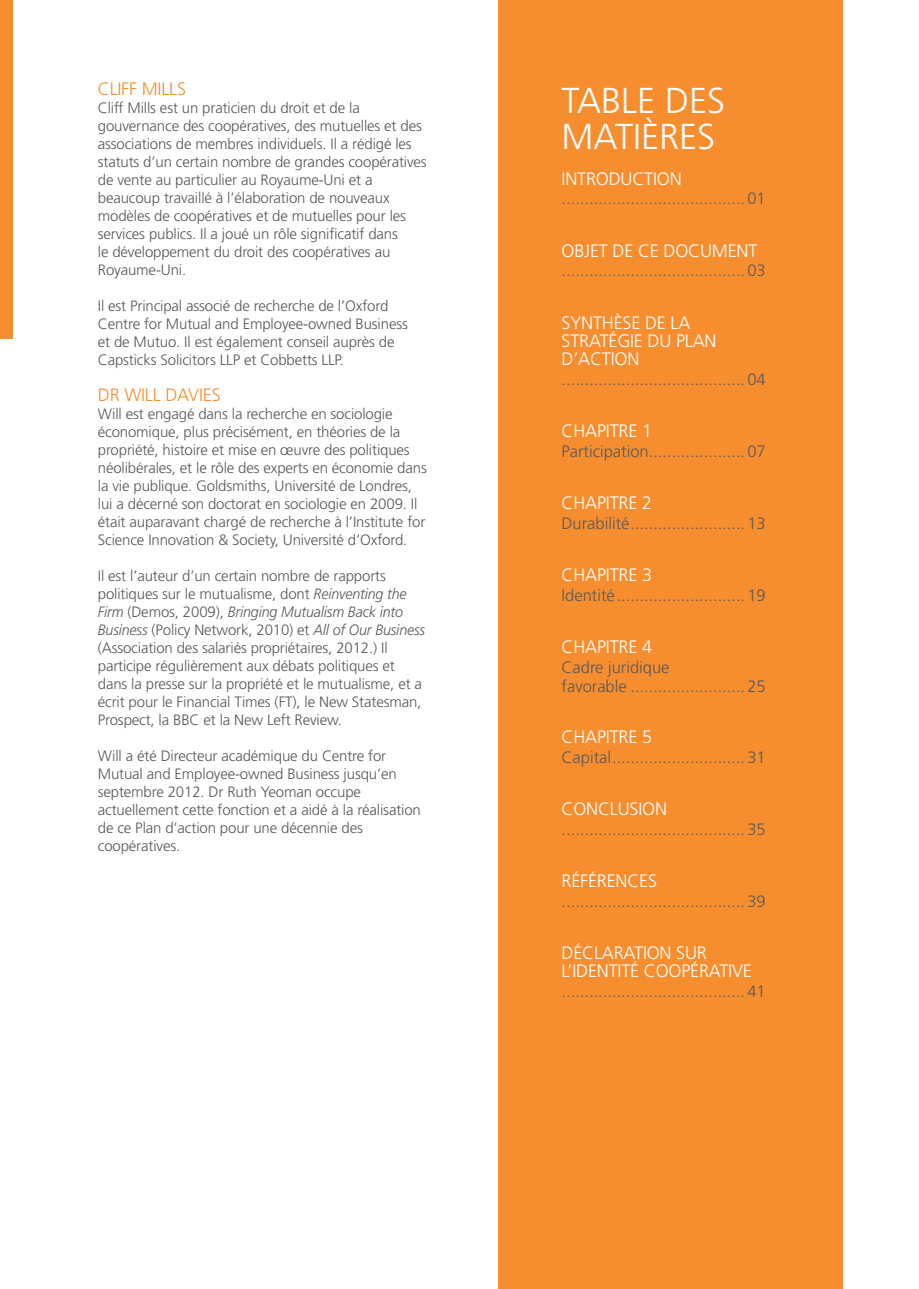
<style>
.page{position:relative;width:919px;height:1289px;background:#fff}
.page>*{position:absolute;margin:0;border:0;box-sizing:border-box;transform-origin:0 0}
.t1{font:300 36px/36px "Frutiger";color:#fff}
.t2{font:300 18px/18px "Frutiger";letter-spacing:-.01em;color:#fff}
.t3{font:300 18px "Frutiger";letter-spacing:-.01em;color:#f68e30}
.t4{font:300 16.5px/19.8px "Frutiger";color:#57585a}
.t5{font:300 15px/18px "Frutiger";letter-spacing:-.01em;color:#57585a}
.s1{font-style:italic}
</style>
<div class="page">
<div style="left:0;top:0;width:13px;height:338px;background:#f68e30"></div>
<div style="left:497px;top:0;width:345px;height:1288px;background:#f68e30"></div>
<p class="t3" style="left:98px;top:78px;width:90px">C liff Mills</p>
<p class="t5" style="left:98px;top:98px;width:330px">C liff Mills est un praticien du droit et de la gouvernance des coopératives, des mutuelles et des associations de membres individuels. Il a rédigé les statuts d’un certain nombre de grandes coopératives de vente au particulier au Royaume-U ni et a beaucoup travaillé à l’élaboration de nouveaux modèles de coopératives et de mutuelles pour les services publics. Il a joué un rôle significatif dans<br>le développement du droit des coopératives au Royaume-U ni.</p>
<p class="t5" style="left:98px;top:296px;width:311px">Il est Principal associé de recherche de l’Oxford Centre for Mutual and Employee-owned Business et de Mutuo. Il est également conseil auprès de Capsticks Solicitors LLP et C obbetts LLP.</p>
<p class="t3" style="left:98px;top:384px;width:124px">Dr Will Davies</p>
<p class="t5" style="left:98px;top:404px;width:330px">Will est engagé dans la recherche en sociologie économique, plus précisément, en théories de la propriété, histoire et mise en œuvre des politiques néolibérales, et le rôle des experts en économie dans la vie publique. Goldsmiths, U niversité de Londres, lui a décerné son doctorat en sociologie en 2009. Il était auparavant chargé de recherche à l’Institute for Science Innovation &amp; Society, U niversité d’Oxford.</p>
<p class="t5" style="left:98px;top:566px;width:329px">Il est l’auteur d’un certain nombre de rapports politiques sur le mutualisme, dont <span class="s1">Reinventing the Firm</span> (Demos, 2009), <span class="s1">Bringing Mutualism Back into Business</span> (Policy Network, 2010) et <span class="s1">All of Our Business </span>(Association des salariés propriétaires, 2012.) Il participe régulièrement aux débats politiques et dans la presse sur la propriété et le mutualisme, et a écrit pour le Financial Times (FT), le New Statesman, Prospect, la BBC et la New Left Review.</p>
<p class="t5" style="left:98px;top:746px;width:324px">Will a été Directeur académique du Centre for Mutual and Employee-owned Business jusqu’en septembre 2012. Dr Ruth Yeoman occupe actuellement cette fonction et a aidé à la réalisation de ce Plan d’action pour une décennie des coopératives.</p>
<h1 class="t1" style="left:561px;top:82px;width:123px">TABLE DES<br>MATI ÈRES</h1>
<p class="t2" style="left:561px;top:169px;width:11px">INTRODUCTION</p>
<p class="t4" style="left:561px;top:189px;width:206px">........................................01</p>
<p class="t2" style="left:561px;top:241px;width:115px">OBJET DE CE DOCU</p>
<p class="t2" style="left:711px;top:241px;width:27px">MENT</p>
<p class="t4" style="left:561px;top:261px;width:206px">........................................03</p>
<p class="t2" style="left:561px;top:313px;width:156px">SYNTHÈSE DE LA<br>STRATÉGIE DU Plan d’action</p>
<p class="t4" style="left:561px;top:369px;width:206px">........................................04</p>
<p class="t2" style="left:561px;top:421px;width:45px">CHAPITRE</p>
<p class="t2" style="left:642px;top:421px;width:12px">1</p>
<p class="t4" style="left:561px;top:441px;width:206px">Participation.....................07</p>
<p class="t2" style="left:561px;top:493px;width:45px">CHAPITRE</p>
<p class="t2" style="left:642px;top:493px;width:12px">2</p>
<p class="t4" style="left:561px;top:513px;width:206px">Durabilité.........................13</p>
<p class="t2" style="left:561px;top:565px;width:45px">CHAPITRE</p>
<p class="t2" style="left:642px;top:565px;width:12px">3</p>
<p class="t4" style="left:561px;top:585px;width:206px">Identité............................19</p>
<p class="t2" style="left:561px;top:637px;width:45px">CHAPITRE</p>
<p class="t2" style="left:642px;top:637px;width:12px">4</p>
<p class="t4" style="left:561px;top:657px;width:206px">Cadre juridique<br>favorable .........................25</p>
<p class="t2" style="left:561px;top:727px;width:45px">CHAPITRE</p>
<p class="t2" style="left:642px;top:727px;width:12px">5</p>
<p class="t4" style="left:561px;top:747px;width:206px">Capital.............................31</p>
<p class="t2" style="left:561px;top:799px;width:12px">CONCLUSION</p>
<p class="t4" style="left:561px;top:819px;width:206px">........................................35</p>
<p class="t2" style="left:561px;top:871px;width:11px">RÉFÉRENCES</p>
<p class="t4" style="left:561px;top:891px;width:206px">........................................39</p>
<p class="t2" style="left:561px;top:943px;width:11px">DÉCL</p>
<p class="t2" style="left:602px;top:943px;width:43px">ARATION</p>
<p class="t2" style="left:676px;top:943px;width:11px">SUR</p>
<p class="t2" style="left:561px;top:961px;width:20px">L’IDENTITÉ</p>
<p class="t2" style="left:644px;top:961px;width:12px">COOPÉR</p>
<p class="t2" style="left:708px;top:961px;width:20px">ATIVE</p>
<p class="t4" style="left:561px;top:981px;width:206px">........................................41</p>
</div>
